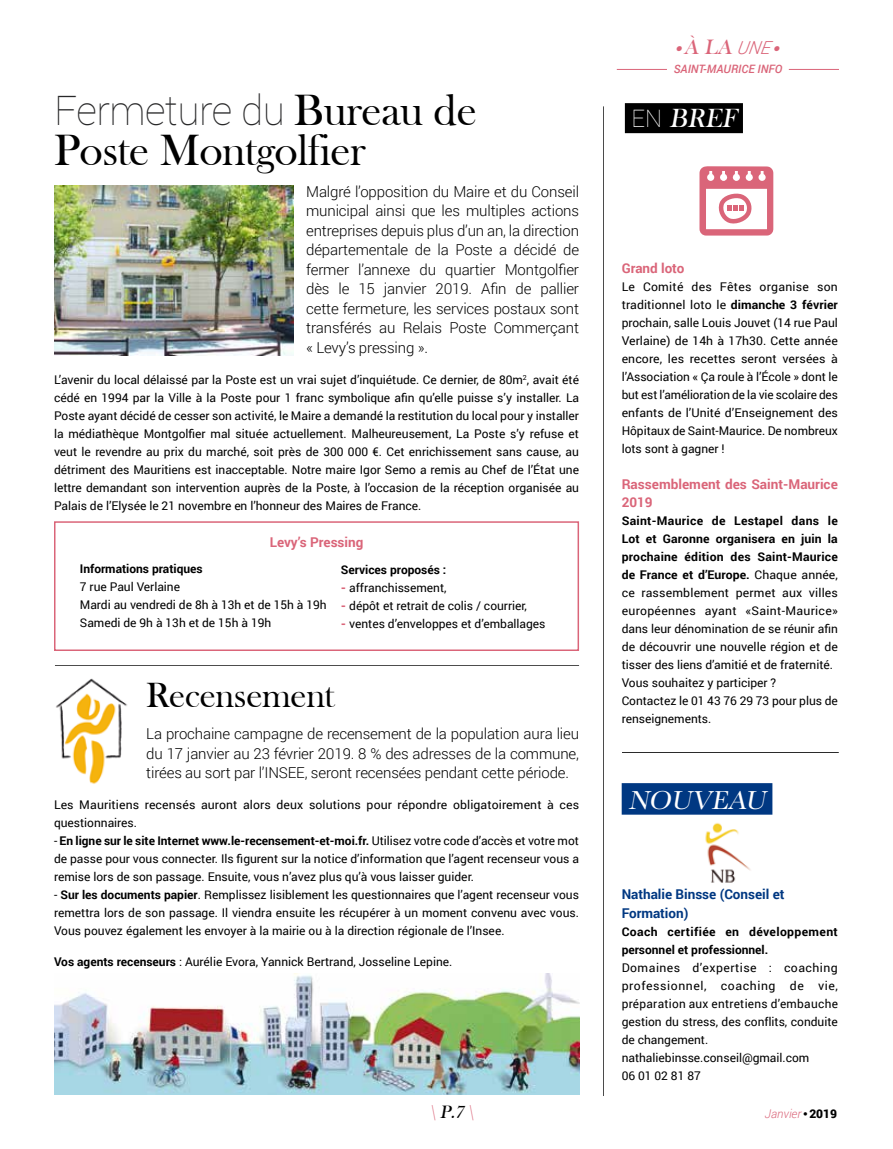
<style>
.page{position:relative;width:893px;height:1149px;background:#fff}
.page>*{position:absolute;margin:0;border:0;box-sizing:border-box;transform-origin:0 0}
.t1{font:45px "Bask Old Face";letter-spacing:-.01em;color:#000}
.t2{font:100 40.5px "Roboto";letter-spacing:-.01em;color:#282829}
.t3{font:36px "Bask Old Face";letter-spacing:-.01em;color:#000}
.t4{font:italic 27px "Baskerville";color:#fff}
.t5{font:italic 27px "Bask Old Face";color:#fff}
.t6{font:italic 21.3px "Bask Old Face";color:#da6579}
.t7{font:italic 18.45px "Bask Old Face";color:#000}
.t8{font:300 15px/19.5px "Roboto";letter-spacing:-.01em;color:#000;text-align:justify}
.t9{font:700 13.5px/18px "Roboto";color:#da6579}
.t10{font:700 13.5px/18px "Roboto";color:#003882}
.t11{font:12px/18px "Roboto";color:#000;text-align:justify}
.t12{font:12px/18px "Roboto";letter-spacing:.025em;color:#000}
.t13{font:700 12px/18px "Roboto";letter-spacing:.025em;color:#000}
.t14{font:700 12px "Roboto";color:#000}
.t15{font:italic 300 12px "Roboto";color:#da6579}
.t16{font:italic 500 11.55px "Roboto";color:#da6579}
.t17{font:italic 6.9px "Zapf Dingbats ITC";color:#da6579}
.s1{font-family:"Bask Old Face";font-weight:400;font-size:45px;color:#000}
.s2{font-weight:900;color:#da6579}
.s3{font-weight:700}
.s4{font-family:"Roboto";font-weight:300;font-size:17.85px}
.s5{font-family:"Roboto";font-weight:100;font-style:normal;font-size:24px}
.s6{color:#da6579}
.s7{font-family:"Bask Old Face";font-weight:400;font-style:normal;color:#000}
.s8{font-weight:900;font-style:normal;color:#000}
</style>
<div class="page">
<div style="left:54px;top:521px;width:525px;height:129px;border:2px solid #da6579"></div>
<img style="left:54px;top:973px;width:525px;height:121px">
<img style="left:56px;top:678px;width:71px;height:106px">
<img style="left:705px;top:822px;width:46px;height:61px">
<div style="left:625px;top:103px;width:118px;height:30px;background:#000"></div>
<hr style="left:617px;top:69px;width:50px;height:1px;background:#da6579">
<hr style="left:789px;top:69px;width:50px;height:1px;background:#da6579">
<svg style="left:699px;top:166px;width:74px;height:69px"></svg>
<hr style="left:603px;top:106px;width:1px;height:989px;background:#000">
<div style="left:622px;top:782px;width:150px;height:32px;background:#003882"></div>
<hr style="left:55px;top:664px;width:524px;height:1px;background:#000">
<hr style="left:622px;top:751px;width:217px;height:1px;background:#000">
<img style="left:54px;top:186px;width:239px;height:169px">
<h2 class="t2" style="left:54px;top:83px;width:425px">Fermeture du <span class="s1">Bureau de</span></h2>
<h1 class="t1" style="left:54px;top:125px;width:313px">Poste Montgolfier</h1>
<p class="t8" style="left:306px;top:181px;width:274px">Malgré l’opposition du Maire et du Conseil municipal ainsi que les multiples actions entreprises depuis plus d’un an, la direction départementale de la Poste a décidé de fermer l’annexe du quartier Montgolfier dès le 15 janvier 2019. Afin de pallier cette fermeture, les services postaux sont transférés au Relais Poste Commerçant « Levy’s pressing ».</p>
<p class="t11" style="left:54px;top:370px;width:527px">L’avenir du local délaissé par la Poste est un vrai sujet d’inquiétude. Ce dernier, de 80m<sup>2</sup>, avait été cédé en 1994 par la Ville à la Poste pour 1 franc symbolique afin qu’elle puisse s’y installer. La Poste ayant décidé de cesser son activité, le Maire a demandé la restitution du local pour y installer la médiathèque Montgolfier mal située actuellement. Malheureusement, La Poste s’y refuse et veut le revendre au prix du marché, soit près de 300 000 €. Cet enrichissement sans cause, au détriment des Mauritiens est inacceptable. Notre maire Igor Semo a remis au Chef de l’État une lettre demandant son intervention auprès de la Poste, à l’occasion de la réception organisée au Palais de l’Elysée le 21 novembre en l’honneur des Maires de France.</p>
<p class="t9" style="left:270px;top:532px;width:95px">Levy’s Pressing</p>
<p class="t14" style="left:80px;top:560px;width:124px">Informations pratiques</p>
<p class="t11" style="left:80px;top:577px;width:248px;text-align:left">7 rue Paul Verlaine<br>Mardi au vendredi de 8h à 13h et de 15h à 19h<br>Samedi de 9h à 13h et de 15h à 19h</p>
<p class="t14" style="left:341px;top:561px;width:107px">Services proposés :</p>
<p class="t11" style="left:341px;top:578px;width:107px"><span class="s2">-</span> affranchissement,</p>
<p class="t11" style="left:341px;top:596px;width:187px"><span class="s2">-</span> dépôt et retrait de colis / courrier,</p>
<p class="t11" style="left:341px;top:614px;width:206px"><span class="s2">-</span> ventes d’enveloppes et d’emballages</p>
<h3 class="t3" style="left:146px;top:675px;width:189px">Recensement</h3>
<p class="t8" style="left:146px;top:723px;width:434px">La prochaine campagne de recensement de la population aura lieu du 17 janvier au 23 février 2019. 8 % des adresses de la commune, tirées au sort par l’INSEE, seront recensées pendant cette période.</p>
<p class="t11" style="left:54px;top:795px;width:527px">Les Mauritiens recensés auront alors deux solutions pour répondre obligatoirement à ces questionnaires.</p>
<p class="t11" style="left:54px;top:831px;width:527px">- <span class="s3">En ligne sur le site Internet www.le-recensement-et-moi.fr.</span> Utilisez votre code d’accès et votre mot de passe pour vous connecter. Ils figurent sur la notice d’information que l’agent recenseur vous a remise lors de son passage. Ensuite, vous n’avez plus qu’à vous laisser guider.</p>
<p class="t11" style="left:54px;top:885px;width:527px">- <span class="s3">Sur les documents papier</span>. Remplissez lisiblement les questionnaires que l’agent recenseur vous remettra lors de son passage. Il viendra ensuite les récupérer à un moment convenu avec vous.<br>Vous pouvez également les envoyer à la mairie ou à la direction régionale de l’Insee.</p>
<p class="t11" style="left:54px;top:951px;width:400px"><span class="s3">Vos agents recenseurs</span> : Aurélie Evora, Yannick Bertrand, Josseline Lepine.</p>
<h3 class="t6" style="left:676px;top:35px;width:95px">● À LA <span class="s4">UNE</span></h3>
<p class="t17" style="left:774px;top:45px;width:8px">●</p>
<p class="t16" style="left:674px;top:61px;width:110px">SAINT-MAURICE INFO</p>
<h3 class="t5" style="left:632px;top:103px;width:111px"><span class="s5">E N</span> BREF</h3>
<p class="t9" style="left:622px;top:258px;width:64px">Grand loto</p>
<p class="t11" style="left:622px;top:277px;width:218px">Le Comité des Fêtes organise son traditionnel loto le <span class="s3">dimanche 3 février </span>prochain, salle Louis Jouvet (14 rue Paul Verlaine) de 14h à 17h30. Cette année encore, les recettes seront versées à l’Association « Ça roule à l’École » dont le but est l’amélioration de la vie scolaire des enfants de l’Unité d’Enseignement des Hôpitaux de Saint-Maurice. De nombreux lots sont à gagner !</p>
<p class="t9" style="left:622px;top:474px;width:218px">Rassemblement des Saint-Maurice<br>2019</p>
<p class="t11" style="left:622px;top:511px;width:218px;text-align:left"><span class="s3">Saint-Maurice de Lestapel dans le Lot et Garonne organisera en juin la prochaine édition des Saint-Maurice de France et d’Europe.</span> Chaque année, ce rassemblement permet aux villes européennes ayant «Saint-Maurice» dans leur dénomination de se réunir afin de découvrir une nouvelle région et de tisser des liens d’amitié et de fraternité.<br>Vous souhaitez y participer ?<br>Contactez le 01 43 76 29 73 pour plus de renseignements.</p>
<h3 class="t4" style="left:628px;top:783px;width:145px">NOUVEAU</h3>
<p class="t10" style="left:622px;top:884px;width:164px">Nathalie Binsse (Conseil et<br>Formation)</p>
<p class="t13" style="left:622px;top:921px;width:218px">Coach certifiée en développement personnel et professionnel.</p>
<p class="t12" style="left:622px;top:957px;width:218px">Domaines d’expertise : coaching professionnel, coaching de vie, préparation aux entretiens d’embauche gestion du stress, des conflits, conduite de changement. nathaliebinsse.conseil@gmail.com<br>06 01 02 81 87</p>
<h3 class="t7" style="left:430px;top:1101px;width:45px"><span class="s6">\</span> P.7<span class="s6">\</span></h3>
<p class="t15" style="left:765px;top:1104px;width:74px">Janvier<span class="s7">•</span><span class="s8">2019</span></p>
</div>
